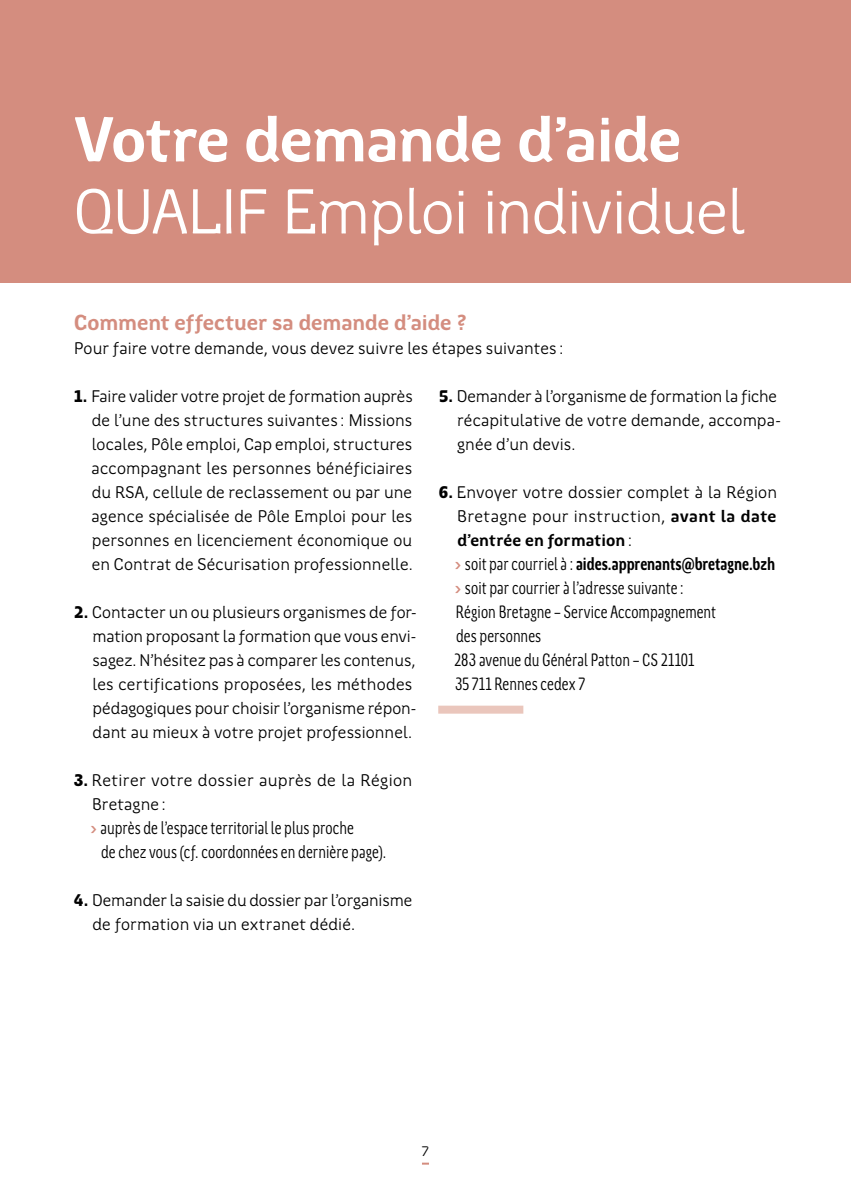
<style>
.page{position:relative;width:851px;height:1191px;background:#fff}
.page>*{position:absolute;margin:0;border:0;box-sizing:border-box;transform-origin:0 0}
.t1{font:64px "Region Bretagne New";letter-spacing:-.015em;color:#fff}
.t2{font:700 64px "Region Bretagne New";letter-spacing:-.015em;color:#fff}
.t3{font:700 22px "Region Bretagne New";letter-spacing:-.005em;color:#d48d7f}
.t4{font:18px/24px "Region Bretagne Cond New";letter-spacing:.005em;color:#000}
.t5{font:17px/24px "Region Bretagne New";letter-spacing:.005em;color:#000}
.t6{font:14px "Region Bretagne New";color:#000}
.s1{font-weight:900}
.s2{font-weight:700;color:#d48d7f}
.s3{font-weight:700}
</style>
<div class="page">
<div style="left:0;top:0;width:850px;height:283px;background:#d48d7f"></div>
<div style="left:438px;top:705px;width:85px;height:8px;background:#eac6bc"></div>
<svg style="left:422px;top:1162px;width:7px;height:2px"></svg>
<h1 class="t2" style="left:74px;top:107px;width:609px">Votre demande d’aide</h1>
<h1 class="t1" style="left:74px;top:179px;width:672px">QUALIF Emploi individuel</h1>
<p class="t3" style="left:74px;top:311px;width:394px">Comment effectuer sa demande d’aide ?</p>
<p class="t5" style="left:74px;top:336px;width:491px">Pour faire votre demande, vous devez suivre les étapes suivantes :</p>
<p class="t5" style="left:92px;top:384px;width:323px;text-align:justify;text-indent:-17px"><span class="s1">1.</span> Faire valider votre projet de formation auprès de l’une des structures suivantes : Missions locales, Pôle emploi, Cap emploi, structures accompagnant les personnes bénéficiaires du RSA, cellule de reclassement ou par une agence spécialisée de Pôle Emploi pour les personnes en licenciement économique ou en Contrat de Sécurisation professionnelle.</p>
<p class="t5" style="left:92px;top:600px;width:326px;text-indent:-18px"><span class="s1">2.</span> Contacter un ou plusieurs organismes de for&shy;mation proposant la formation que vous envi&shy;sagez. N’hésitez pas à comparer les contenus, les certifications proposées, les méthodes pédagogiques pour choisir l’organisme répon&shy;dant au mieux à votre projet professionnel.</p>
<p class="t5" style="left:92px;top:768px;width:322px;text-indent:-18px"><span class="s1">3.</span> Retirer votre dossier auprès de la Région<br>Bretagne :</p>
<p class="t4" style="left:101px;top:815px;width:286px;text-indent:-11px"><span class="s2">&gt;</span> auprès de l’espace territorial le plus proche<br>de chez vous (cf. coordonnées en dernière page).</p>
<p class="t5" style="left:92px;top:888px;width:321px;text-indent:-19px"><span class="s1">4.</span> Demander la saisie du dossier par l’organisme de formation via un extranet dédié.</p>
<p class="t5" style="left:457px;top:384px;width:325px;text-indent:-18px"><span class="s1">5.</span> Demander à l’organisme de formation la fiche récapitulative de votre demande, accompa&shy;gnée d’un devis.</p>
<p class="t5" style="left:457px;top:480px;width:321px;text-align:justify;text-indent:-19px"><span class="s1">6.</span> Envoyer votre dossier complet à la Région Bretagne pour instruction, <span class="s3">avant la date d’entrée en formation</span> :</p>
<p class="t4" style="left:454px;top:551px;width:322px"><span class="s2">&gt;</span> soit par courriel à : <span class="s3">aides.apprenants@bretagne.bzh </span><span class="s2">&gt;</span> soit par courrier à l’adresse suivante :<br>Région Bretagne – Service Accompagnement<br>des personnes<br>283 avenue du Général Patton – CS 21101<br>35 711 Rennes cedex 7</p>
<p class="t6" style="left:422px;top:1143px;width:9px">7</p>
</div>
